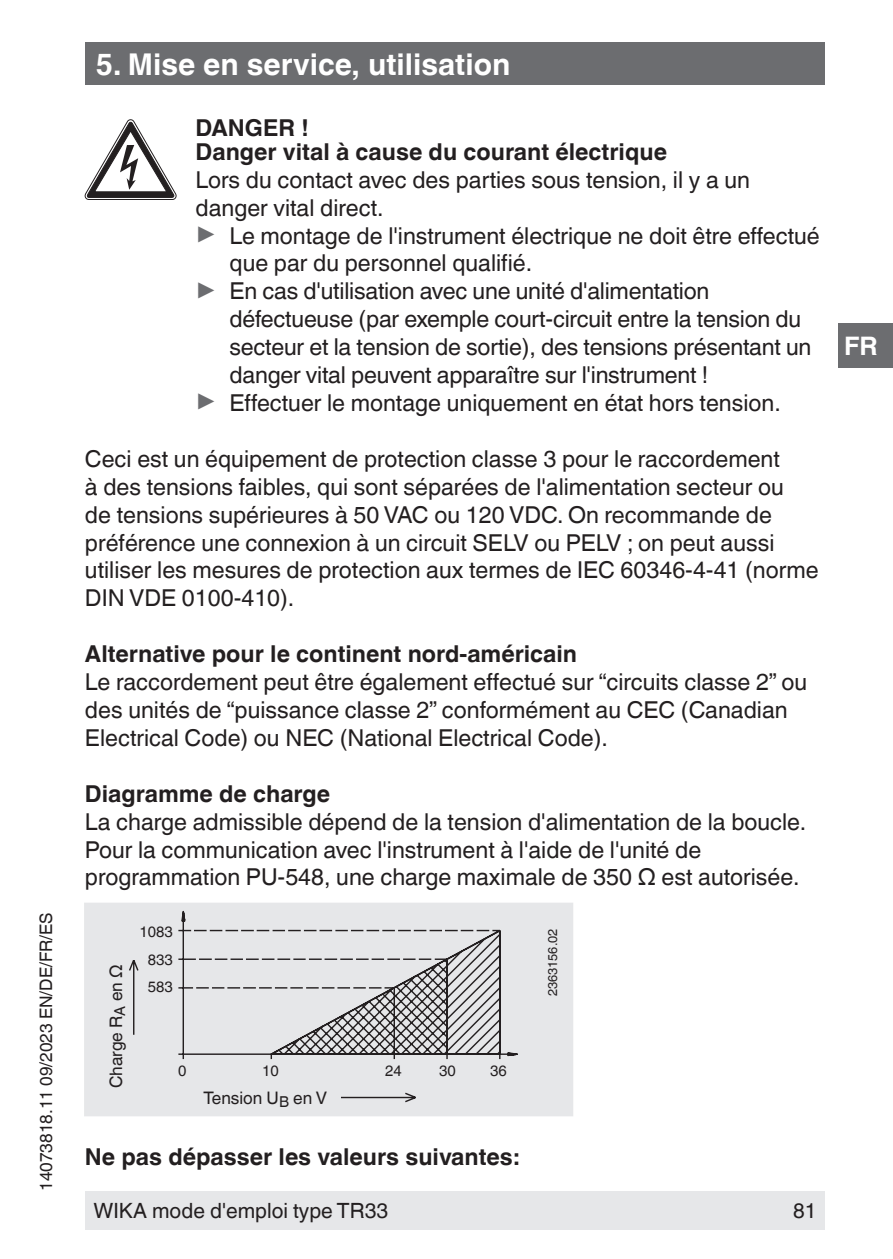
<style>
.page{position:relative;width:893px;height:1259px;background:#fff}
.page>*{position:absolute;margin:0;border:0;box-sizing:border-box;transform-origin:0 0}
.t1{font:700 30px "Helvetica World";color:#fff}
.t2{font:700 25.5px "Helvetica World";color:#fff}
.t3{font:23.4px/27.9px "Helvetica World";color:#231f20}
.t4{font:700 23.4px/24px "Helvetica World";color:#231f20}
.t5{font:21px "Helvetica World";color:#231f20}
.t6{font:17.4px "Helvetica World";color:#231f20}
.t7{font:15px/27.3px "Helvetica World";color:#231f20;text-align:center}
.t8{font:12.9px "Helvetica World";color:#231f20}
.s1{font-size:26.4px;color:#6c6d70}
</style>
<div class="page">
<div style="left:85px;top:1191px;width:740px;height:38px;background:#e6e7e9"></div>
<div style="left:838px;top:323px;width:55px;height:44px;background:#6c6d70"></div>
<div style="left:85px;top:43px;width:740px;height:42px;background:#6c6d70"></div>
<svg style="left:85px;top:120px;width:91px;height:80px"></svg>
<div style="left:84px;top:902px;width:489px;height:214px;background:#e6e7e9"></div>
<svg style="left:129px;top:910px;width:389px;height:192px"></svg>
<p class="t6" style="left:36px;top:1191px;width:280px;rotate:-90deg">14073818.11 09/2023 EN/DE/FR/ES</p>
<p class="t1" style="left:96px;top:47px;width:416px">5. Mise en service, utilisation</p>
<p class="t4" style="left:196px;top:116px;width:473px">DANGER !<br>Danger vital à cause du courant électrique</p>
<p class="t3" style="left:196px;top:166px;width:556px">Lors du contact avec des parties sous tension, il y a un</p>
<p class="t3" style="left:196px;top:194px;width:190px">danger vital direct.</p>
<p class="t3" style="left:196px;top:221px;width:626px"><span class="s1">▶</span> Le montage de l'instrument électrique ne doit être effectué</p>
<p class="t3" style="left:230px;top:249px;width:304px">que par du personnel qualifié.</p>
<p class="t3" style="left:196px;top:277px;width:515px"><span class="s1">▶</span> En cas d'utilisation avec une unité d'alimentation</p>
<p class="t3" style="left:230px;top:305px;width:573px">défectueuse (par exemple court-circuit entre la tension du</p>
<p class="t3" style="left:230px;top:333px;width:583px">secteur et la tension de sortie), des tensions présentant un</p>
<p class="t3" style="left:230px;top:361px;width:480px">danger vital peuvent apparaître sur l'instrument !</p>
<p class="t3" style="left:196px;top:389px;width:587px"><span class="s1">▶</span> Effectuer le montage uniquement en état hors tension.</p>
<p class="t3" style="left:85px;top:445px;width:735px">Ceci est un équipement de protection classe 3 pour le raccordement<br>à des tensions faibles, qui sont séparées de l'alimentation secteur ou<br>de tensions supérieures à 50 VAC ou 120 VDC. On recommande de préférence une connexion à un circuit SELV ou PELV ; on peut aussi utiliser les mesures de protection aux termes de IEC 60346-4-41 (norme DIN VDE 0100-410).</p>
<p class="t4" style="left:85px;top:642px;width:494px">Alternative pour le continent nord-américain</p>
<p class="t3" style="left:85px;top:668px;width:724px">Le raccordement peut être également effectué sur “circuits classe 2” ou des unités de “puissance classe 2” conformément au CEC (Canadian<br>Electrical Code) ou NEC (National Electrical Code).</p>
<p class="t4" style="left:85px;top:781px;width:247px">Diagramme de charge</p>
<p class="t3" style="left:85px;top:807px;width:723px">La charge admissible dépend de la tension d'alimentation de la boucle.<br>Pour la communication avec l'instrument à l'aide de l'unité de programmation PU-548, une charge maximale de 350 Ω est autorisée.</p>
<p class="t6" style="left:106px;top:1088px;width:124px;rotate:-90deg">Charge R<sub>A</sub> en Ω</p>
<p class="t7" style="left:140px;top:918px;width:35px">1083<br>833<br>583</p>
<p class="t7" style="left:178px;top:1057px;width:10px">0</p>
<p class="t7" style="left:262px;top:1057px;width:18px">10</p>
<p class="t7" style="left:385px;top:1057px;width:18px">24</p>
<p class="t7" style="left:439px;top:1057px;width:18px">30</p>
<p class="t7" style="left:490px;top:1057px;width:18px">36</p>
<p class="t6" style="left:203px;top:1088px;width:125px">Tension U<sub>B</sub> en V</p>
<p class="t4" style="left:85px;top:1144px;width:436px">Ne pas dépasser les valeurs suivantes:</p>
<p class="t5" style="left:94px;top:1198px;width:296px">WIKA mode d'emploi type TR33</p>
<p class="t8" style="left:545px;top:996px;width:69px;rotate:-90deg">2363156.02</p>
<p class="t5" style="left:793px;top:1198px;width:25px">81</p>
<p class="t2" style="left:844px;top:331px;width:35px">FR</p>
</div>
